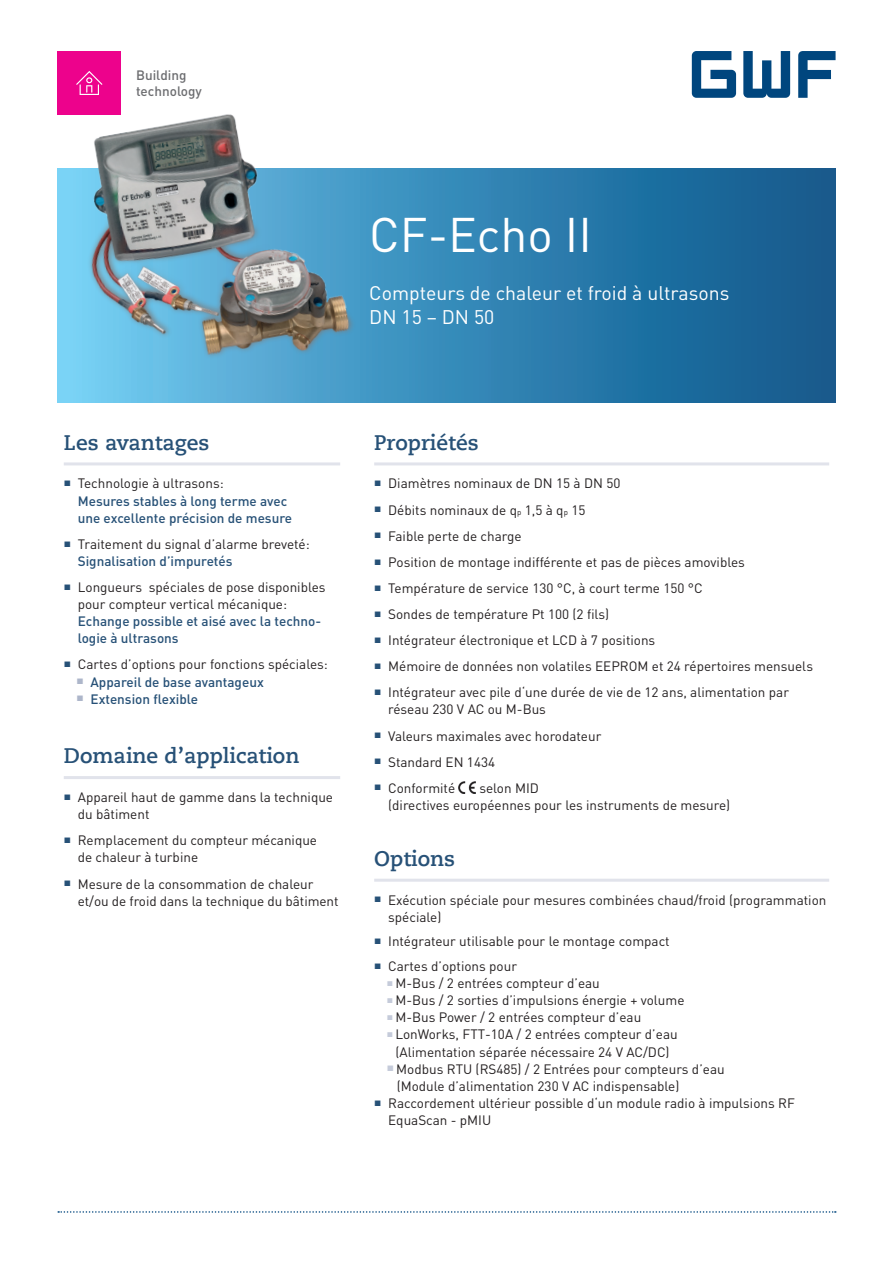
<style>
.page{position:relative;width:893px;height:1263px;background:#fff}
.page>*{position:absolute;margin:0;border:0;box-sizing:border-box;transform-origin:0 0}
.t1{font:48px "DIN Pro";color:#fff}
.Titel_Linie-unten{font:700 21px "Caecilia Com 75";color:#275177}
.t2{font:19.5px "DIN Pro";color:#fff}
.Grundtext{font:13.5px/17.1px "DIN Pro";color:#231f20}
.Grundtext-2{font:500 13.5px/17.1px "DIN Pro";color:#275177}
.t3{font:500 13.5px/16.2px "DIN Pro";color:#6c6d70}
.s1{font-weight:400;color:#231f20}
.s2{font-weight:500;color:#275177}
.s3{font-size:7.8px}
</style>
<div class="page">
<div style="left:57px;top:51px;width:64px;height:64px;background:#ed028c"></div>
<svg style="left:76px;top:71px;width:26px;height:14px"></svg>
<svg style="left:58px;top:1211px;width:778px;height:2px"></svg>
<svg style="left:692px;top:51px;width:144px;height:47px"></svg>
<svg style="left:57px;top:169px;width:779px;height:234px;background:#2878a9"></svg>
<img style="left:57px;top:85px;width:306px;height:308px">
<hr style="left:64px;top:462px;width:276px;height:3px;background:#e1e3eb">
<hr style="left:64px;top:776px;width:276px;height:3px;background:#e1e3eb">
<hr style="left:374px;top:462px;width:455px;height:3px;background:#e1e3eb">
<hr style="left:374px;top:879px;width:455px;height:3px;background:#e1e3eb">
<img style="left:459px;top:782px;width:16px;height:11px">
<p class="t3" style="left:136px;top:66px;width:67px">Building technology</p>
<p class="t1" style="left:369px;top:202px;width:224px">CF-Echo II</p>
<p class="t2" style="left:369px;top:280px;width:362px">Compteurs de chaleur et froid à ultrasons</p>
<p class="t2" style="left:369px;top:304px;width:127px">DN 15 – DN 50</p>
<p class="Titel_Linie-unten" style="left:64px;top:428px;width:147px">Les avantages</p>
<p class="Grundtext-2" style="left:78px;top:474px;width:216px;text-indent:-14px"><sup>■</sup> <span class="s1">Technologie à ultrasons:<br></span>Mesures stables à long terme avec une excellente précision de mesure</p>
<p class="Grundtext" style="left:78px;top:535px;width:233px;text-indent:-14px"><sup>■</sup> Traitement du signal d’alarme breveté:<br><span class="s2">Signalisation d’impuretés</span></p>
<p class="Grundtext" style="left:78px;top:578px;width:249px;text-indent:-14px"><sup>■</sup> Longueurs spéciales de pose disponibles pour compteur vertical mécanique:<br><span class="s2">Echange possible et aisé avec la techno&shy;logie à ultrasons</span></p>
<p class="Grundtext" style="left:64px;top:655px;width:266px"><sup>■</sup> Cartes d’options pour fonctions spéciales:</p>
<p class="Grundtext-2" style="left:77px;top:672px;width:189px"><sup>■</sup> Appareil de base avantageux</p>
<p class="Grundtext-2" style="left:77px;top:690px;width:123px"><sup>■</sup> Extension flexible</p>
<p class="Titel_Linie-unten" style="left:64px;top:742px;width:237px">Domaine d’application</p>
<p class="Grundtext" style="left:78px;top:788px;width:257px;text-indent:-14px"><sup>■</sup> Appareil haut de gamme dans la technique du bâtiment</p>
<p class="Grundtext" style="left:78px;top:831px;width:241px;text-indent:-14px"><sup>■</sup> Remplacement du compteur mécanique de chaleur à turbine</p>
<p class="Grundtext" style="left:78px;top:874px;width:262px;text-indent:-14px"><sup>■</sup> Mesure de la consommation de chaleur et/ou de froid dans la technique du bâtiment</p>
<p class="Titel_Linie-unten" style="left:374px;top:428px;width:106px">Propriétés</p>
<p class="Grundtext" style="left:374px;top:474px;width:248px"><sup>■</sup> Diamètres nominaux de DN 15 à DN 50</p>
<p class="Grundtext" style="left:374px;top:501px;width:213px"><sup>■</sup> Débits nominaux de q<span class="s3">p</span> 1,5 à q<span class="s3">p</span> 15</p>
<p class="Grundtext" style="left:374px;top:527px;width:149px"><sup>■</sup> Faible perte de charge</p>
<p class="Grundtext" style="left:374px;top:553px;width:372px"><sup>■</sup> Position de montage indifférente et pas de pièces amovibles</p>
<p class="Grundtext" style="left:374px;top:579px;width:330px"><sup>■</sup> Température de service 130 °C, à court terme 150 °C</p>
<p class="Grundtext" style="left:374px;top:605px;width:237px"><sup>■</sup> Sondes de température Pt 100 (2 fils)</p>
<p class="Grundtext" style="left:374px;top:631px;width:283px"><sup>■</sup> Intégrateur électronique et LCD à 7 positions</p>
<p class="Grundtext" style="left:374px;top:657px;width:440px"><sup>■</sup> Mémoire de données non volatiles EEPROM et 24 répertoires mensuels</p>
<p class="Grundtext" style="left:388px;top:683px;width:402px;text-indent:-14px"><sup>■</sup> Intégrateur avec pile d‘une durée de vie de 12 ans, alimentation par réseau 230 V AC ou M-Bus</p>
<p class="Grundtext" style="left:374px;top:726px;width:229px"><sup>■</sup> Valeurs maximales avec horodateur</p>
<p class="Grundtext" style="left:374px;top:753px;width:122px"><sup>■</sup> Standard EN 1434</p>
<p class="Grundtext" style="left:374px;top:779px;width:82px"><sup>■</sup> Conformité</p>
<p class="Grundtext" style="left:388px;top:779px;width:344px;text-indent:91px">selon MID<br>(directives européennes pour les instruments de mesure)</p>
<p class="Titel_Linie-unten" style="left:374px;top:844px;width:82px">Options</p>
<p class="Grundtext" style="left:388px;top:891px;width:440px;text-indent:-14px"><sup>■</sup> Exécution spéciale pour mesures combinées chaud/froid (programmation spéciale)</p>
<p class="Grundtext" style="left:374px;top:932px;width:297px"><sup>■</sup> Intégrateur utilisable pour le montage compact</p>
<p class="Grundtext" style="left:374px;top:957px;width:144px"><sup>■</sup> Cartes d’options pour</p>
<p class="Grundtext" style="left:387px;top:974px;width:214px"><sup>■</sup> M-Bus / 2 entrées compteur d’eau</p>
<p class="Grundtext" style="left:387px;top:991px;width:299px"><sup>■</sup> M-Bus / 2 sorties d’impulsions énergie + volume</p>
<p class="Grundtext" style="left:387px;top:1008px;width:256px"><sup>■</sup> M-Bus Power / 2 entrées compteur d’eau</p>
<p class="Grundtext" style="left:387px;top:1025px;width:292px"><sup>■</sup> LonWorks, FTT-10A / 2 entrées compteur d’eau</p>
<p class="Grundtext" style="left:395px;top:1042px;width:276px">(Alimentation séparée nécessaire 24 V AC/DC)</p>
<p class="Grundtext" style="left:397px;top:1060px;width:330px;text-indent:-10px"><sup>■</sup> Modbus RTU (RS485) / 2 Entrées pour compteurs d’eau (Module d’alimentation 230 V AC indispensable)</p>
<p class="Grundtext" style="left:388px;top:1094px;width:408px;text-indent:-14px"><sup>■</sup> Raccordement ultérieur possible d‘un module radio à impulsions RF<br>EquaScan - pMIU</p>
</div>
